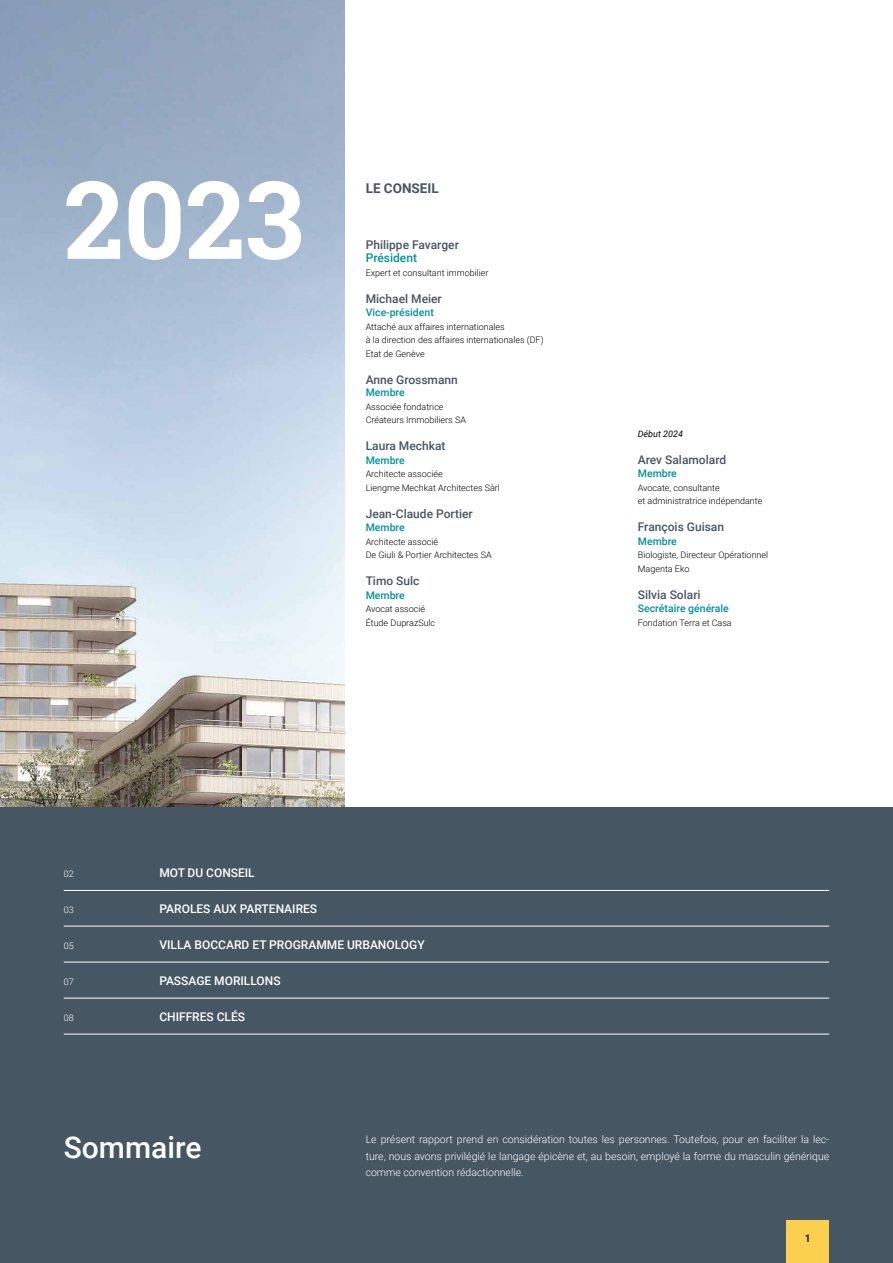
<style>
.page{position:relative;width:893px;height:1263px;background:#fff}
.page>*{position:absolute;margin:0;border:0;box-sizing:border-box;transform-origin:0 0}
.t1{font:700 108px "Roboto Slab";color:#fff}
.t2{font:500 30px "Roboto";color:#fff}
.t3{font:700 13.5px "Roboto";color:#465663}
.t4{font:500 12px "Roboto";color:#465663}
.t5{font:500 12px "Roboto";color:#fff}
.t6{font:500 12px "Roboto";color:#00919f}
.t7{font:300 10.5px/16.5px "Roboto";color:#fff;text-align:justify}
.t8{font:500 10.5px "Roboto";color:#00919f}
.t9{font:500 10.5px "Roboto";color:#000}
.t10{font:300 9px/13.5px "Roboto";color:#000}
.t11{font:300 9px "Roboto";color:#fff}
.t12{font:italic 9px "Roboto";color:#000}
</style>
<div class="page">
<img style="left:0;top:0;width:344px;height:808px">
<div style="left:0;top:808px;width:893px;height:455px;background:#465663"></div>
<hr style="left:64px;top:890px;width:765px;height:1px;background:#fff">
<hr style="left:64px;top:926px;width:765px;height:1px;background:#fff">
<hr style="left:64px;top:962px;width:765px;height:1px;background:#fff">
<hr style="left:64px;top:998px;width:765px;height:1px;background:#fff">
<hr style="left:64px;top:1034px;width:765px;height:1px;background:#fff">
<div style="left:787px;top:1220px;width:42px;height:43px;background:#fcd04f"></div>
<h1 class="t1" style="left:64px;top:146px;width:241px">2023</h1>
<h3 class="t3" style="left:366px;top:179px;width:75px">LE CONSEIL</h3>
<h3 class="t4" style="left:366px;top:236px;width:95px">Philippe Favarger</h3>
<h3 class="t6" style="left:366px;top:249px;width:53px">Président</h3>
<p class="t10" style="left:366px;top:265px;width:124px">Expert et consultant immobilier</p>
<h3 class="t4" style="left:366px;top:290px;width:78px">Michael Meier</h3>
<p class="t8" style="left:366px;top:305px;width:70px">Vice-président</p>
<p class="t10" style="left:366px;top:319px;width:179px">Attaché aux affaires internationales<br>à la direction des affaires internationales (DF)<br>Etat de Genève</p>
<h3 class="t4" style="left:366px;top:371px;width:94px">Anne Grossmann</h3>
<p class="t8" style="left:366px;top:385px;width:41px">Membre</p>
<p class="t10" style="left:366px;top:399px;width:102px">Associée fondatrice<br>Créateurs Immobiliers SA</p>
<h3 class="t4" style="left:366px;top:437px;width:81px">Laura Mechkat</h3>
<p class="t8" style="left:366px;top:453px;width:41px">Membre</p>
<p class="t10" style="left:366px;top:467px;width:136px">Architecte associée<br>Liengme Mechkat Architectes Sàrl</p>
<h3 class="t4" style="left:366px;top:505px;width:109px">Jean-Claude Portier</h3>
<p class="t8" style="left:366px;top:520px;width:41px">Membre</p>
<p class="t10" style="left:366px;top:534px;width:127px">Architecte associé<br>De Giuli &amp; Portier Architectes SA</p>
<h3 class="t4" style="left:366px;top:572px;width:55px">Timo Sulc</h3>
<p class="t8" style="left:366px;top:588px;width:41px">Membre</p>
<p class="t10" style="left:366px;top:602px;width:71px">Avocat associé<br>Étude DuprazSulc</p>
<p class="t12" style="left:638px;top:427px;width:47px">Début 2024</p>
<h3 class="t4" style="left:638px;top:451px;width:90px">Arev Salamolard</h3>
<p class="t8" style="left:638px;top:466px;width:41px">Membre</p>
<p class="t10" style="left:638px;top:480px;width:126px">Avocate, consultante<br>et administratrice indépendante</p>
<h3 class="t4" style="left:638px;top:519px;width:88px">François Guisan</h3>
<p class="t8" style="left:638px;top:534px;width:41px">Membre</p>
<p class="t10" style="left:638px;top:548px;width:132px">Biologiste, Directeur Opérationnel<br>Magenta Eko</p>
<h3 class="t4" style="left:638px;top:586px;width:64px">Silvia Solari</h3>
<p class="t8" style="left:638px;top:601px;width:92px">Secrétaire générale</p>
<p class="t10" style="left:638px;top:615px;width:95px">Fondation Terra et Casa</p>
<p class="t11" style="left:64px;top:867px;width:11px">02</p>
<h3 class="t5" style="left:159px;top:864px;width:97px">MOT DU CONSEIL</h3>
<p class="t11" style="left:64px;top:903px;width:11px">03</p>
<h3 class="t5" style="left:160px;top:900px;width:159px">PAROLES AUX PARTENAIRES</h3>
<p class="t11" style="left:64px;top:939px;width:11px">05</p>
<h3 class="t5" style="left:159px;top:936px;width:267px">VILLA BOCCARD ET PROGRAMME URBANOLOGY</h3>
<p class="t11" style="left:64px;top:975px;width:11px">07</p>
<h3 class="t5" style="left:159px;top:972px;width:123px">PASSAGE MORILLONS</h3>
<p class="t11" style="left:64px;top:1011px;width:11px">08</p>
<h3 class="t5" style="left:159px;top:1008px;width:87px">CHIFFRES CLÉS</h3>
<h2 class="t2" style="left:64px;top:1126px;width:139px">Sommaire</h2>
<p class="t7" style="left:366px;top:1131px;width:465px">Le présent rapport prend en considération toutes les personnes. Toutefois, pour en faciliter la lec&shy;ture, nous avons privilégié le langage épicène et, au besoin, employé la forme du masculin générique comme convention rédactionnelle.</p>
<p class="t9" style="left:805px;top:1231px;width:7px">1</p>
</div>
